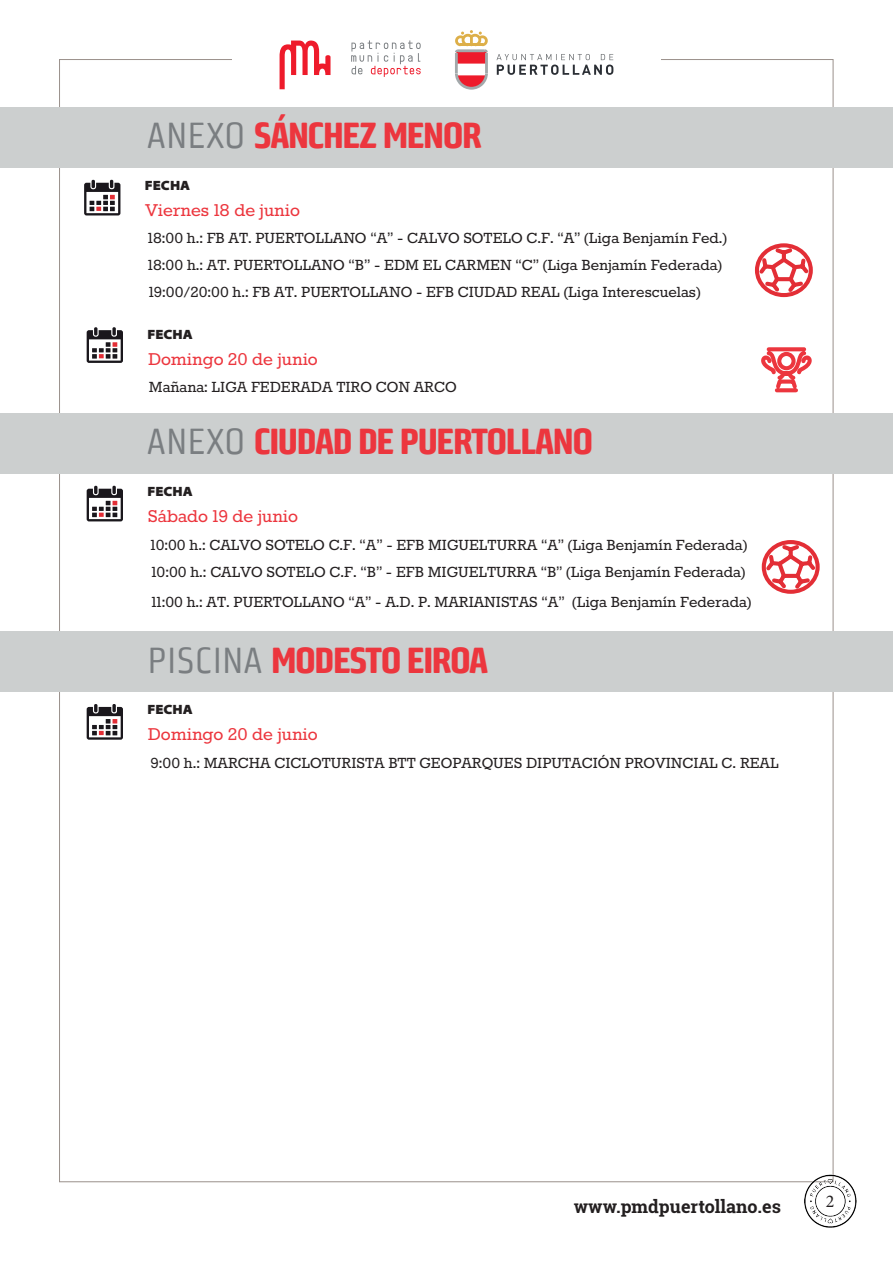
<style>
.page{position:relative;width:893px;height:1263px;background:#fff}
.page>*{position:absolute;margin:0;border:0;box-sizing:border-box;transform-origin:0 0}
.cabecera{font:800 36px "Bunuelo Clean Pro";letter-spacing:-.04em;color:#ec363e}
.texto_fecha{font:21px "Rokkitt";color:#ec363e}
.texto{font:18px "Rokkitt";color:#231f20}
.t1{font:700 18px "Roboto Slab";color:#231f20}
.t2{font:18px "Minion Pro";color:#231f20}
.fecha{font:900 13.5px "Santana";color:#231f20}
.s1{font-weight:400;color:#7a7e81}
</style>
<div class="page">
<svg style="left:351px;top:40px;width:70px;height:37px"></svg>
<svg style="left:280px;top:41px;width:50px;height:48px"></svg>
<svg style="left:455px;top:30px;width:33px;height:60px"></svg>
<svg style="left:496px;top:54px;width:117px;height:21px"></svg>
<img style="left:781px;top:1168px;width:76px;height:60px">
<div style="left:0;top:107px;width:893px;height:61px;background:#cccfcf"></div>
<svg style="left:755px;top:243px;width:58px;height:55px"></svg>
<svg style="left:84px;top:180px;width:36px;height:35px"></svg>
<div style="left:0;top:413px;width:893px;height:61px;background:#cccfcf"></div>
<svg style="left:761px;top:540px;width:59px;height:54px"></svg>
<svg style="left:87px;top:486px;width:36px;height:35px"></svg>
<svg style="left:87px;top:327px;width:36px;height:36px"></svg>
<svg style="left:761px;top:347px;width:51px;height:46px"></svg>
<div style="left:0;top:631px;width:893px;height:61px;background:#cccfcf"></div>
<svg style="left:87px;top:704px;width:36px;height:36px"></svg>
<p class="cabecera" style="left:147px;top:114px;width:336px"><span class="s1">ANEXO</span> SÁNCHEZ MENOR</p>
<p class="fecha" style="left:145px;top:178px;width:47px">FECHA</p>
<p class="texto_fecha" style="left:145px;top:200px;width:156px">Viernes 18 de junio</p>
<p class="texto" style="left:148px;top:230px;width:581px">18:00 h.: FB AT. PUERTOLLANO “A” - CALVO SOTELO C.F. “A” (Liga Benjamín Fed.)</p>
<p class="texto" style="left:148px;top:256px;width:576px">18:00 h.: AT. PUERTOLLANO “B” - EDM EL CARMEN “C” (Liga Benjamín Federada)</p>
<p class="texto" style="left:149px;top:283px;width:553px">19:00/20:00 h.: FB AT. PUERTOLLANO - EFB CIUDAD REAL (Liga Interescuelas)</p>
<p class="fecha" style="left:148px;top:327px;width:47px">FECHA</p>
<p class="texto_fecha" style="left:148px;top:349px;width:171px">Domingo 20 de junio</p>
<p class="texto" style="left:149px;top:379px;width:309px">Mañana: LIGA FEDERADA TIRO CON ARCO</p>
<p class="cabecera" style="left:147px;top:420px;width:448px"><span class="s1">ANEXO</span> CIUDAD DE PUERTOLLANO</p>
<p class="fecha" style="left:147px;top:484px;width:47px">FECHA</p>
<p class="texto_fecha" style="left:148px;top:506px;width:152px">Sábado 19 de junio</p>
<p class="texto" style="left:151px;top:536px;width:598px">10:00 h.: CALVO SOTELO C.F. “A” - EFB MIGUELTURRA “A” (Liga Benjamín Federada)</p>
<p class="texto" style="left:151px;top:563px;width:595px">10:00 h.: CALVO SOTELO C.F. “B” - EFB MIGUELTURRA “B” (Liga Benjamín Federada)</p>
<p class="texto" style="left:151px;top:593px;width:601px">11:00 h.: AT. PUERTOLLANO “A” - A.D. P. MARIANISTAS “A” (Liga Benjamín Federada)</p>
<p class="cabecera" style="left:148px;top:638px;width:342px"><span class="s1">PISCINA</span> MODESTO EIROA</p>
<p class="fecha" style="left:147px;top:702px;width:47px">FECHA</p>
<p class="texto_fecha" style="left:148px;top:724px;width:171px">Domingo 20 de junio</p>
<p class="texto" style="left:151px;top:755px;width:630px">9:00 h.: MARCHA CICLOTURISTA BTT GEOPARQUES DIPUTACIÓN PROVINCIAL C. REAL</p>
<p class="t1" style="left:574px;top:1194px;width:209px">www.pmdpuertollano.es</p>
<p class="t2" style="left:826px;top:1189px;width:10px">2</p>
</div>
